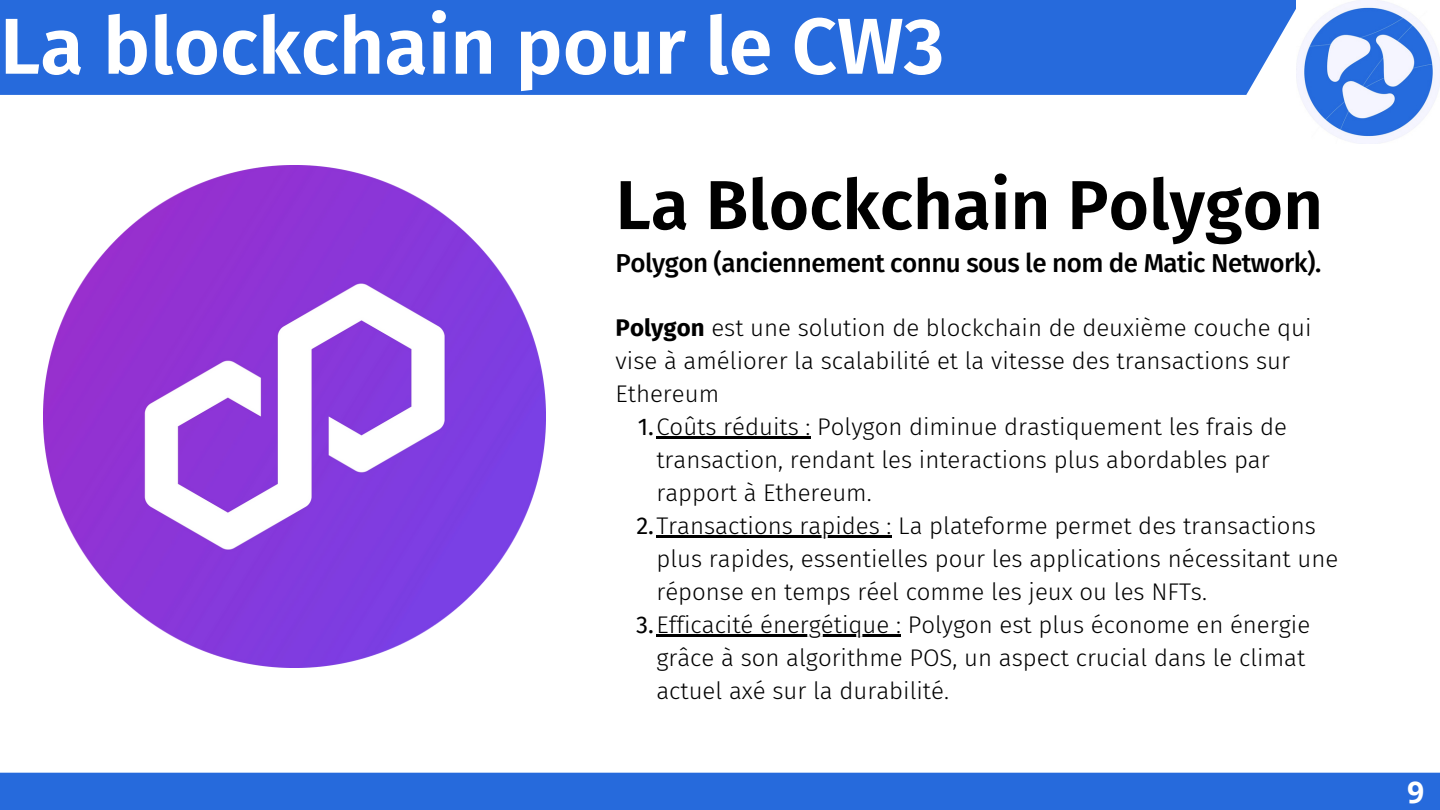
<style>
.page{position:relative;width:1440px;height:810px;background:#fff}
.page>*{position:absolute;margin:0;border:0;box-sizing:border-box;transform-origin:0 0}
.t1{font:600 79.2px "Fira Sans";color:#fff}
.t2{font:600 69.2px "Fira Sans";color:#000}
.t3{font:700 30px "Open Sans";color:#fff}
.t4{font:500 26px "Fira Sans";letter-spacing:-.02em;color:#000}
.t5{font:300 24px/33px "Fira Sans";color:#000}
.s1{font-weight:700}
.s2{font-weight:400}
</style>
<div class="page">
<div style="left:0;top:773px;width:1440px;height:37px;background:#266adc"></div>
<div style="left:0;top:0;width:1336px;height:95px;background:#266adc"></div>
<img style="left:1296px;top:0;width:144px;height:143px">
<img style="left:44px;top:166px;width:501px;height:501px">
<hr style="left:656px;top:436px;width:154px;height:2px;background:#000">
<hr style="left:656px;top:535px;width:236px;height:2px;background:#000">
<hr style="left:656px;top:634px;width:245px;height:2px;background:#000">
<h1 class="t1" style="left:0;top:0;width:946px">La blockchain pour le CW3</h1>
<h2 class="t2" style="left:616px;top:164px;width:709px">La Blockchain Polygon</h2>
<p class="t4" style="left:616px;top:247px;width:707px">Polygon (anciennement connu sous le nom de Matic Network).</p>
<p class="t5" style="left:616px;top:311px;width:698px"><span class="s1">Polygon</span> est une solution de blockchain de deuxième couche qui vise à améliorer la scalabilité et la vitesse des transactions sur<br>Ethereum</p>
<p class="t5" style="left:638px;top:410px;width:651px"><span class="s2">1.</span>Coûts réduits : Polygon diminue drastiquement les frais de</p>
<p class="t5" style="left:656px;top:443px;width:615px">transaction, rendant les interactions plus abordables par</p>
<p class="t5" style="left:656px;top:476px;width:217px">rapport à Ethereum.</p>
<p class="t5" style="left:636px;top:509px;width:681px"><span class="s2">2.</span>Transactions rapides : La plateforme permet des transactions</p>
<p class="t5" style="left:656px;top:542px;width:683px">plus rapides, essentielles pour les applications nécessitant une</p>
<p class="t5" style="left:656px;top:575px;width:552px">réponse en temps réel comme les jeux ou les NFTs.</p>
<p class="t5" style="left:636px;top:608px;width:675px"><span class="s2">3.</span>Efficacité énergétique : Polygon est plus économe en énergie</p>
<p class="t5" style="left:656px;top:641px;width:650px">grâce à son algorithme POS, un aspect crucial dans le climat</p>
<p class="t5" style="left:656px;top:674px;width:294px">actuel axé sur la durabilité.</p>
<p class="t3" style="left:1407px;top:771px;width:19px">9</p>
</div>
